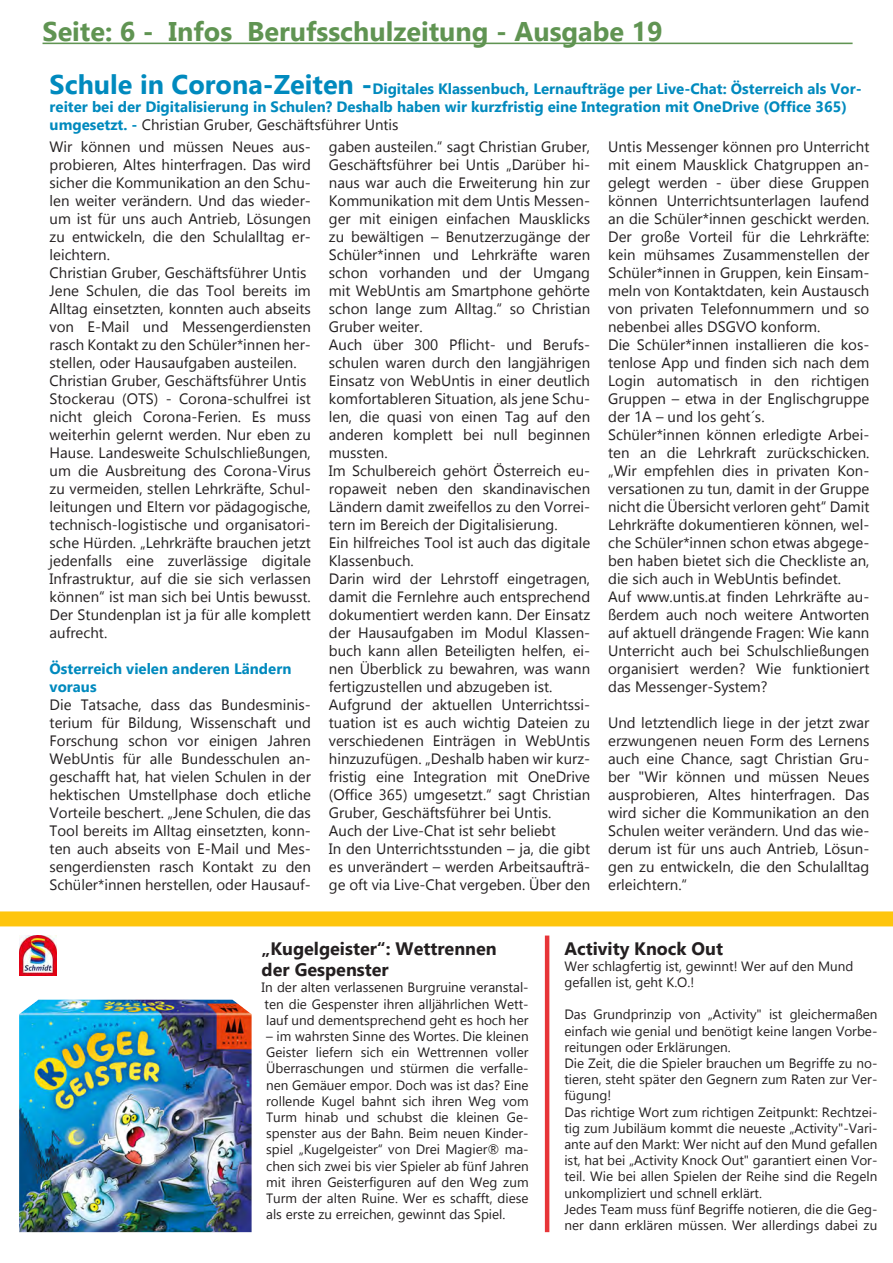
<style>
.page{position:relative;width:893px;height:1263px;background:#fff}
.page>*{position:absolute;margin:0;border:0;box-sizing:border-box;transform-origin:0 0}
.t1{font:700 27px "Gadugi";color:#609452}
.t2{font:700 18px/21.6px "Gadugi";color:#231f20}
.t3{font:15px/18px "Gadugi";color:#231f20}
.t4{font:700 15px/18px "Gadugi";color:#008abe}
.t5{font:13.5px/16.2px "Gadugi";color:#231f20;text-align:justify}
.s1{font-size:27px}
.s2{font-weight:400;color:#231f20}
</style>
<div class="page">
<hr style="left:43px;top:43px;width:810px;height:1px;background:#609452">
<div style="left:0;top:911px;width:893px;height:15px;background:#fec50d"></div>
<img style="left:19px;top:1000px;width:233px;height:232px">
<img style="left:19px;top:935px;width:37px;height:41px">
<hr style="left:545px;top:935px;width:4px;height:297px;background:#e73538">
<h1 class="t1" style="left:43px;top:15px;width:622px">Seite: 6 - Infos Berufsschulzeitung - Ausgabe 19</h1>
<p class="t4" style="left:50px;top:80px;width:814px"><span class="s1">Schule in Corona-Zeiten -</span>Digitales Klassenbuch, Lernaufträge per Live-Chat: Österreich als Vor&shy;reiter bei der Digitalisierung in Schulen? Deshalb haben wir kurzfristig eine Integration mit OneDrive (Office 365) umgesetzt. - <span class="s2">Christian Gruber, Geschäftsführer Untis</span></p>
<p class="t3" style="left:50px;top:138px;width:263px">Wir können und müssen Neues aus&shy;probieren, Altes hinterfragen. Das wird sicher die Kommunikation an den Schu&shy;len weiter verändern. Und das wieder&shy;um ist für uns auch Antrieb, Lösungen zu entwickeln, die den Schulalltag er&shy;leichtern.<br>Christian Gruber, Geschäftsführer Untis Jene Schulen, die das Tool bereits im Alltag einsetzten, konnten auch abseits von E-Mail und Messengerdiensten rasch Kontakt zu den Schüler*innen her&shy;stellen, oder Hausaufgaben austeilen.<br>Christian Gruber, Geschäftsführer Untis Stockerau (OTS) - Corona-schulfrei ist nicht gleich Corona-Ferien. Es muss weiterhin gelernt werden. Nur eben zu Hause. Landesweite Schulschließungen, um die Ausbreitung des Corona-Virus zu vermeiden, stellen Lehrkräfte, Schul&shy;leitungen und Eltern vor pädagogische, technisch-logistische und organisatori&shy;sche Hürden. „Lehrkräfte brauchen jetzt jedenfalls eine zuverlässige digitale Infrastruktur, auf die sie sich verlassen können“ ist man sich bei Untis bewusst.<br>Der Stundenplan ist ja für alle komplett aufrecht.</p>
<p class="t4" style="left:50px;top:660px;width:243px">Österreich vielen anderen Ländern voraus</p>
<p class="t3" style="left:50px;top:696px;width:263px;text-align:justify">Die Tatsache, dass das Bundesminis&shy;terium für Bildung, Wissenschaft und Forschung schon vor einigen Jahren WebUntis für alle Bundesschulen an&shy;geschafft hat, hat vielen Schulen in der hektischen Umstellphase doch etliche Vorteile beschert. „Jene Schulen, die das Tool bereits im Alltag einsetzten, konn&shy;ten auch abseits von E-Mail und Mes&shy;sengerdiensten rasch Kontakt zu den Schüler*innen herstellen, oder Hausauf-</p>
<p class="t3" style="left:329px;top:138px;width:263px">gaben austeilen.“ sagt Christian Gruber, Geschäftsführer bei Untis „Darüber hi&shy;naus war auch die Erweiterung hin zur Kommunikation mit dem Untis Messen&shy;ger mit einigen einfachen Mausklicks zu bewältigen – Benutzerzugänge der Schüler*innen und Lehrkräfte waren schon vorhanden und der Umgang mit WebUntis am Smartphone gehörte schon lange zum Alltag.“ so Christian Gruber weiter.<br>Auch über 300 Pflicht- und Berufs&shy;schulen waren durch den langjährigen Einsatz von WebUntis in einer deutlich komfortableren Situation, als jene Schu&shy;len, die quasi von einen Tag auf den anderen komplett bei null beginnen mussten.<br>Im Schulbereich gehört Österreich eu&shy;ropaweit neben den skandinavischen Ländern damit zweifellos zu den Vorrei&shy;tern im Bereich der Digitalisierung.<br>Ein hilfreiches Tool ist auch das digitale Klassenbuch.<br>Darin wird der Lehrstoff eingetragen, damit die Fernlehre auch entsprechend dokumentiert werden kann. Der Einsatz der Hausaufgaben im Modul Klassen&shy;buch kann allen Beteiligten helfen, ei&shy;nen Überblick zu bewahren, was wann fertigzustellen und abzugeben ist.<br>Aufgrund der aktuellen Unterrichtssi&shy;tuation ist es auch wichtig Dateien zu verschiedenen Einträgen in WebUntis hinzuzufügen. „Deshalb haben wir kurz&shy;fristig eine Integration mit OneDrive (Office 365) umgesetzt.“ sagt Christian Gruber, Geschäftsführer bei Untis.<br>Auch der Live-Chat ist sehr beliebt<br>In den Unterrichtsstunden – ja, die gibt es unverändert – werden Arbeitsaufträ&shy;ge oft via Live-Chat vergeben. Über den</p>
<p class="t3" style="left:608px;top:138px;width:263px">Untis Messenger können pro Unterricht mit einem Mausklick Chatgruppen an&shy;gelegt werden - über diese Gruppen können Unterrichtsunterlagen laufend an die Schüler*innen geschickt werden.<br>Der große Vorteil für die Lehrkräfte: kein mühsames Zusammenstellen der Schüler*innen in Gruppen, kein Einsam&shy;meln von Kontaktdaten, kein Austausch von privaten Telefonnummern und so nebenbei alles DSGVO konform.<br>Die Schüler*innen installieren die kos&shy;tenlose App und finden sich nach dem Login automatisch in den richtigen Gruppen – etwa in der Englischgruppe der 1A – und los geht´s.<br>Schüler*innen können erledigte Arbei&shy;ten an die Lehrkraft zurückschicken. „Wir empfehlen dies in privaten Kon&shy;versationen zu tun, damit in der Gruppe nicht die Übersicht verloren geht“ Damit Lehrkräfte dokumentieren können, wel&shy;che Schüler*innen schon etwas abgege&shy;ben haben bietet sich die Checkliste an, die sich auch in WebUntis befindet.<br>Auf www.untis.at finden Lehrkräfte au&shy;ßerdem auch noch weitere Antworten auf aktuell drängende Fragen: Wie kann Unterricht auch bei Schulschließungen organisiert werden? Wie funktioniert das Messenger-System?</p>
<p class="t3" style="left:608px;top:714px;width:263px;text-align:justify">Und letztendlich liege in der jetzt zwar erzwungenen neuen Form des Lernens auch eine Chance, sagt Christian Gru&shy;ber "Wir können und müssen Neues ausprobieren, Altes hinterfragen. Das wird sicher die Kommunikation an den Schulen weiter verändern. Und das wie&shy;derum ist für uns auch Antrieb, Lösun&shy;gen zu entwickeln, die den Schulalltag erleichtern.“</p>
<p class="t2" style="left:262px;top:937px;width:237px">„Kugelgeister“: Wettrennen der Gespenster</p>
<p class="t5" style="left:262px;top:979px;width:269px">In der alten verlassenen Burgruine veranstal&shy;ten die Gespenster ihren alljährlichen Wett&shy;lauf und dementsprechend geht es hoch her</p>
<p class="t5" style="left:266px;top:1028px;width:264px">– im wahrsten Sinne des Wortes. Die kleinen Geister liefern sich ein Wettrennen voller Überraschungen und stürmen die verfalle&shy;nen Gemäuer empor. Doch was ist das? Eine rollende Kugel bahnt sich ihren Weg vom Turm hinab und schubst die kleinen Ge&shy;spenster aus der Bahn. Beim neuen Kinder&shy;spiel „Kugelgeister“ von Drei Magier® ma&shy;chen sich zwei bis vier Spieler ab fünf Jahren mit ihren Geisterfiguren auf den Weg zum Turm der alten Ruine. Wer es schafft, diese als erste zu erreichen, gewinnt das Spiel.</p>
<p class="t2" style="left:564px;top:937px;width:160px">Activity Knock Out</p>
<p class="t5" style="left:564px;top:958px;width:291px">Wer schlagfertig ist, gewinnt! Wer auf den Mund gefallen ist, geht K.O.!</p>
<p class="t5" style="left:564px;top:1006px;width:315px;text-align:left">Das Grundprinzip von „Activity" ist gleichermaßen einfach wie genial und benötigt keine langen Vorbe&shy;reitungen oder Erklärungen.<br>Die Zeit, die die Spieler brauchen um Begriffe zu no&shy;tieren, steht später den Gegnern zum Raten zur Ver&shy;fügung!<br>Das richtige Wort zum richtigen Zeitpunkt: Rechtzei&shy;tig zum Jubiläum kommt die neueste „Activity"-Vari&shy;ante auf den Markt: Wer nicht auf den Mund gefallen ist, hat bei „Activity Knock Out" garantiert einen Vor&shy;teil. Wie bei allen Spielen der Reihe sind die Regeln unkompliziert und schnell erklärt.<br>Jedes Team muss fünf Begriffe notieren, die die Geg&shy;ner dann erklären müssen. Wer allerdings dabei zu</p>
</div>
